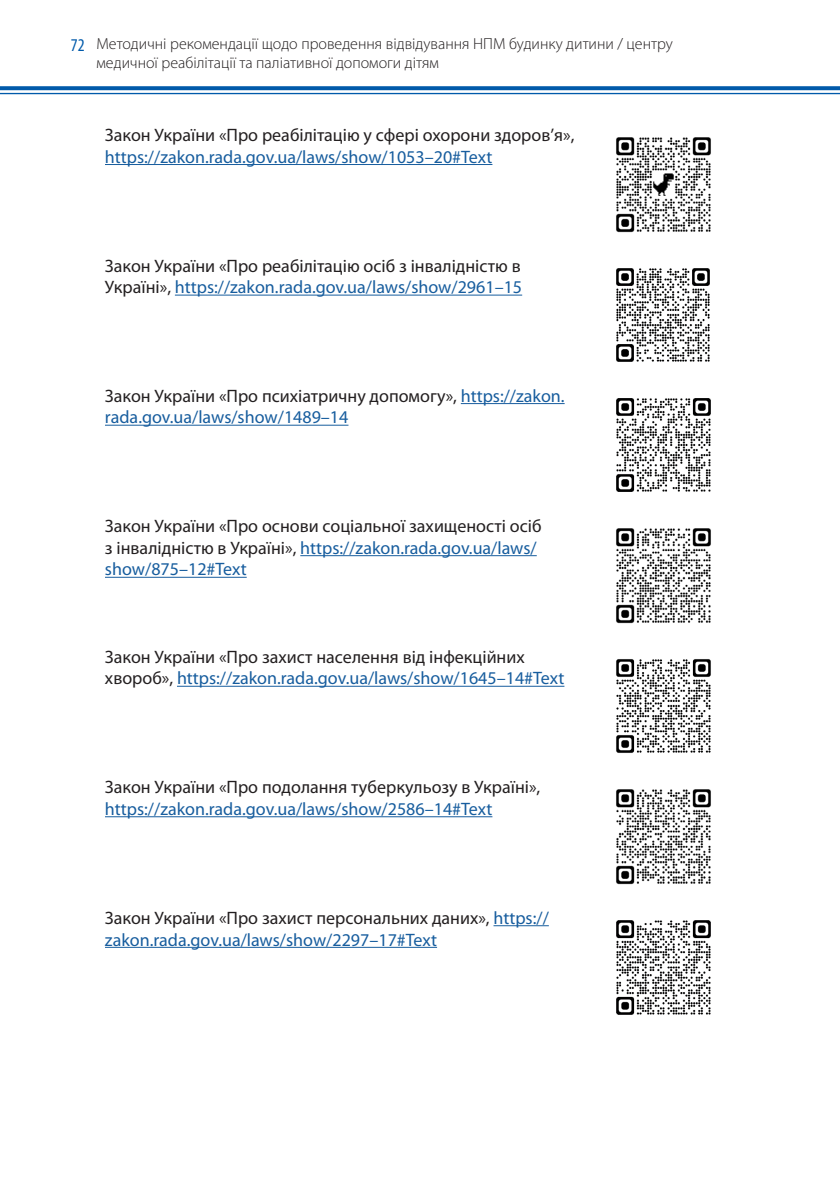
<style>
.page{position:relative;width:840px;height:1191px;background:#fff}
.page>*{position:absolute;margin:0;border:0;box-sizing:border-box;transform-origin:0 0}
.Табл_текст{font:18px/21.6px "Myriad Pro";color:#231f20}
.Табл_текст-2{font:18px/21.6px "Myriad Pro";color:#175d9e}
.t1{font:condensed 18px "Myriad Pro";color:#015aaa}
.t2{font:300 16px/19.2px "Myriad Pro";color:#231f20}
.s1{color:#175d9e}
.s2{color:#231f20}
</style>
<div class="page">
<svg style="left:0;top:86px;width:839px;height:4px;background:#0e62ae"></svg>
<hr style="left:0;top:93px;width:839px;height:1px;background:#015aaa">
<hr style="left:105px;top:164px;width:387px;height:1px;background:#175d9e">
<img style="left:616px;top:137px;width:95px;height:96px">
<hr style="left:175px;top:295px;width:347px;height:1px;background:#175d9e">
<img style="left:616px;top:268px;width:94px;height:94px">
<hr style="left:460px;top:403px;width:104px;height:1px;background:#175d9e">
<hr style="left:105px;top:425px;width:243px;height:1px;background:#175d9e">
<img style="left:616px;top:398px;width:95px;height:94px">
<hr style="left:300px;top:555px;width:236px;height:1px;background:#175d9e">
<hr style="left:105px;top:577px;width:141px;height:1px;background:#175d9e">
<img style="left:616px;top:528px;width:95px;height:96px">
<hr style="left:177px;top:686px;width:387px;height:1px;background:#175d9e">
<img style="left:616px;top:659px;width:95px;height:94px">
<hr style="left:105px;top:816px;width:387px;height:1px;background:#175d9e">
<img style="left:616px;top:789px;width:95px;height:96px">
<hr style="left:493px;top:925px;width:55px;height:1px;background:#175d9e">
<hr style="left:105px;top:947px;width:332px;height:1px;background:#175d9e">
<img style="left:616px;top:920px;width:95px;height:95px">
<p class="t1" style="left:71px;top:34px;width:15px">72</p>
<p class="t2" style="left:96px;top:34px;width:577px">Методичні рекомендації щодо проведення відвідування НПМ будинку дитини / центру медичної реабілітації та паліативної допомоги дітям</p>
<p class="Табл_текст" style="left:105px;top:124px;width:470px">Закон України «Про реабілітацію у сфері охорони здоров’я»,</p>
<p class="Табл_текст-2" style="left:105px;top:146px;width:389px">https://zakon.rada.gov.ua/laws/show/1053–20#Text</p>
<p class="Табл_текст" style="left:105px;top:254px;width:418px">Закон України «Про реабілітацію осіб з інвалідністю в<br>Україні», <span class="s1">https://zakon.rada.gov.ua/laws/show/2961–15</span></p>
<p class="Табл_текст-2" style="left:105px;top:385px;width:461px"><span class="s2">Закон України «Про психіатричну допомогу»,</span> https://zakon. rada.gov.ua/laws/show/1489–14</p>
<p class="Табл_текст" style="left:105px;top:515px;width:438px">Закон України «Про основи соціальної захищеності осіб з інвалідністю в Україні», <span class="s1">https://zakon.rada.gov.ua/laws/ show/875–12#Text</span></p>
<p class="Табл_текст" style="left:105px;top:645px;width:460px">Закон України «Про захист населення від інфекційних хвороб», <span class="s1">https://zakon.rada.gov.ua/laws/show/1645–14#Text</span></p>
<p class="Табл_текст-2" style="left:105px;top:776px;width:436px"><span class="s2">Закон України «Про подолання туберкульозу в Україні», </span>https://zakon.rada.gov.ua/laws/show/2586–14#Text</p>
<p class="Табл_текст-2" style="left:105px;top:906px;width:445px"><span class="s2">Закон України «Про захист персональних даних»,</span> https:// zakon.rada.gov.ua/laws/show/2297–17#Text</p>
</div>
